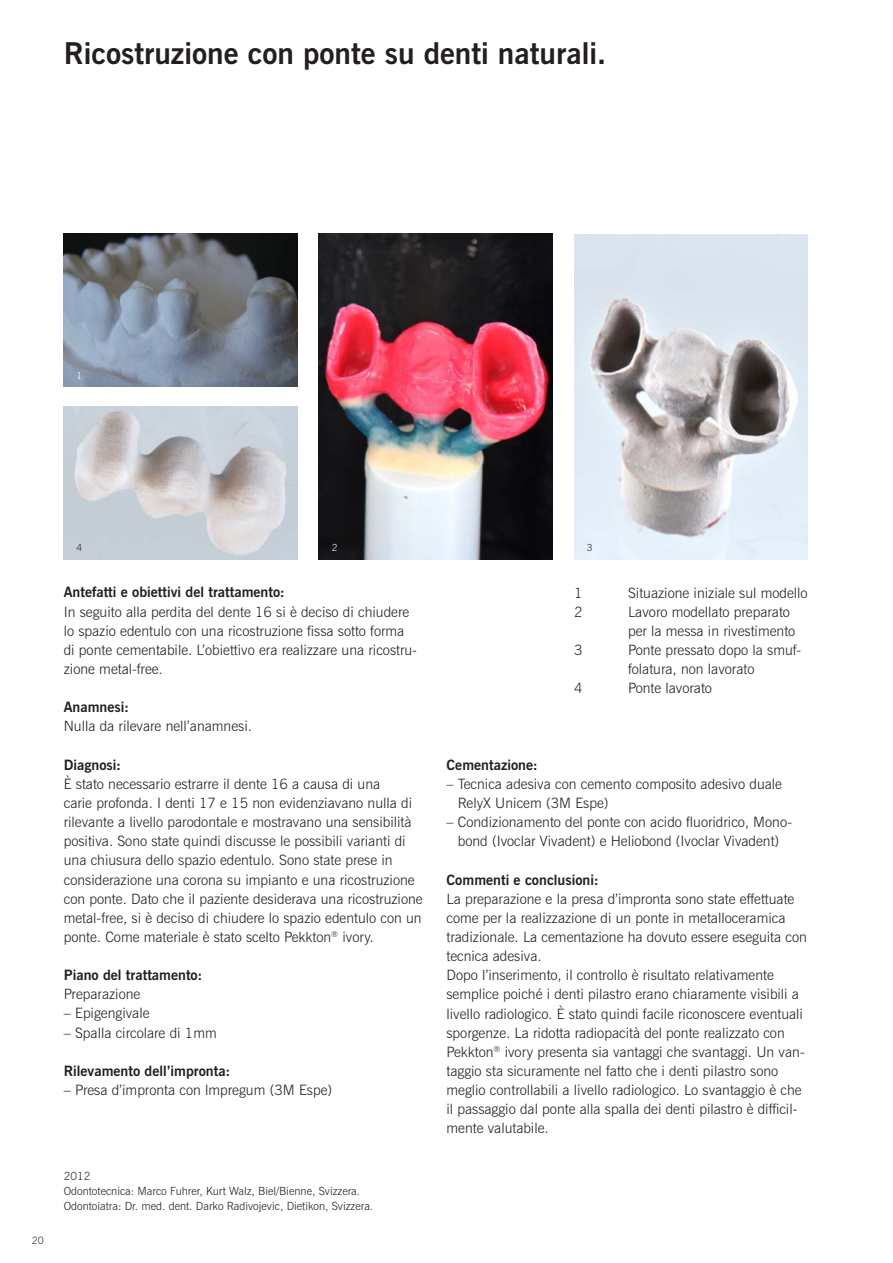
<style>
.page{position:relative;width:893px;height:1263px;background:#fff}
.page>*{position:absolute;margin:0;border:0;box-sizing:border-box;transform-origin:0 0}
.t1{font:700 30px "News Gothic BT";color:#231f20}
.t2{font:300 14.25px/19.2px "News Gothic BT";color:#231f20}
.t3{font:700 14.25px "News Gothic BT";color:#231f20}
.t4{font:300 11.25px/14.9px "News Gothic BT";color:#231f20}
.t5{font:300 10.2px "News Gothic BT";color:#231f20}
.t6{font:300 9.75px "News Gothic BT";color:#fff}
.t7{font:300 9.75px "News Gothic BT";color:#231f20}
</style>
<div class="page">
<img style="left:64px;top:234px;width:234px;height:153px">
<img style="left:319px;top:234px;width:234px;height:325px">
<img style="left:574px;top:234px;width:234px;height:325px">
<img style="left:64px;top:406px;width:234px;height:153px">
<h1 class="t1" style="left:64px;top:35px;width:544px">Ricostruzione con ponte su denti naturali.</h1>
<p class="t6" style="left:77px;top:369px;width:7px">1</p>
<p class="t5" style="left:32px;top:1234px;width:14px">20</p>
<p class="t7" style="left:77px;top:541px;width:7px">4</p>
<p class="t6" style="left:332px;top:541px;width:7px">2</p>
<p class="t7" style="left:587px;top:541px;width:7px">3</p>
<p class="t3" style="left:64px;top:584px;width:223px">Antefatti e obiettivi del trattamento:</p>
<p class="t2" style="left:64px;top:602px;width:353px">In seguito alla perdita del dente 16 si è deciso di chiudere lo spazio edentulo con una ricostruzione fissa sotto forma di ponte cementabile. L’obiettivo era realizzare una ricostru&shy;zione metal-free.</p>
<p class="t3" style="left:64px;top:698px;width:67px">Anamnesi:</p>
<p class="t2" style="left:64px;top:717px;width:190px">Nulla da rilevare nell’anamnesi.</p>
<p class="t3" style="left:64px;top:756px;width:59px">Diagnosi:</p>
<p class="t2" style="left:64px;top:774px;width:360px">È stato necessario estrarre il dente 16 a causa di una<br>carie profonda. I denti 17 e 15 non evidenziavano nulla di rilevante a livello parodontale e mostravano una sensibilità positiva. Sono state quindi discusse le possibili varianti di una chiusura dello spazio edentulo. Sono state prese in considerazione una corona su impianto e una ricostruzione con ponte. Dato che il paziente desiderava una ricostruzione metal-free, si è deciso di chiudere lo spazio edentulo con un ponte. Come materiale è stato scelto Pekkton<sup>®</sup> ivory.</p>
<p class="t3" style="left:64px;top:966px;width:140px">Piano del trattamento:</p>
<p class="t2" style="left:64px;top:984px;width:78px">Preparazione</p>
<p class="t2" style="left:64px;top:1004px;width:87px">– Epigengivale</p>
<p class="t2" style="left:64px;top:1023px;width:155px">– Spalla circolare di 1mm</p>
<p class="t3" style="left:64px;top:1062px;width:168px">Rilevamento dell’impronta:</p>
<p class="t2" style="left:64px;top:1080px;width:270px">– Presa d’impronta con lmpregum (3M Espe)</p>
<p class="t4" style="left:64px;top:1168px;width:311px">2012<br>Odontotecnica: Marco Fuhrer, Kurt Walz, Biel/Bienne, Svizzera.<br>Odontoiatra: Dr. med. dent. Darko Radivojevic, Dietikon, Svizzera.</p>
<p class="t2" style="left:574px;top:583px;width:10px">1</p>
<p class="t2" style="left:628px;top:583px;width:181px">Situazione iniziale sul modello</p>
<p class="t2" style="left:574px;top:602px;width:10px">2</p>
<p class="t2" style="left:628px;top:602px;width:169px">Lavoro modellato preparato per la messa in rivestimento</p>
<p class="t2" style="left:574px;top:640px;width:10px">3</p>
<p class="t2" style="left:628px;top:640px;width:175px">Ponte pressato dopo la smuf&shy;folatura, non lavorato</p>
<p class="t2" style="left:574px;top:678px;width:10px">4</p>
<p class="t2" style="left:628px;top:678px;width:85px">Ponte lavorato</p>
<p class="t3" style="left:446px;top:756px;width:93px">Cementazione:</p>
<p class="t2" style="left:458px;top:774px;width:326px;text-indent:-11px">– Tecnica adesiva con cemento composito adesivo duale<br>RelyX Unicem (3M Espe)</p>
<p class="t2" style="left:446px;top:812px;width:347px;text-align:center">– Condizionamento del ponte con acido fluoridrico, Mono&shy;bond (Ivoclar Vivadent) e Heliobond (Ivoclar Vivadent)</p>
<p class="t3" style="left:446px;top:871px;width:154px">Commenti e conclusioni:</p>
<p class="t2" style="left:446px;top:889px;width:362px">La preparazione e la presa d’impronta sono state effettuate come per la realizzazione di un ponte in metalloceramica tradizionale. La cementazione ha dovuto essere eseguita con tecnica adesiva.<br>Dopo l’inserimento, il controllo è risultato relativamente semplice poiché i denti pilastro erano chiaramente visibili a livello radiologico. È stato quindi facile riconoscere eventuali sporgenze. La ridotta radiopacità del ponte realizzato con Pekkton<sup>®</sup> ivory presenta sia vantaggi che svantaggi. Un van&shy;taggio sta sicuramente nel fatto che i denti pilastro sono meglio controllabili a livello radiologico. Lo svantaggio è che il passaggio dal ponte alla spalla dei denti pilastro è difficil&shy;mente valutabile.</p>
</div>
